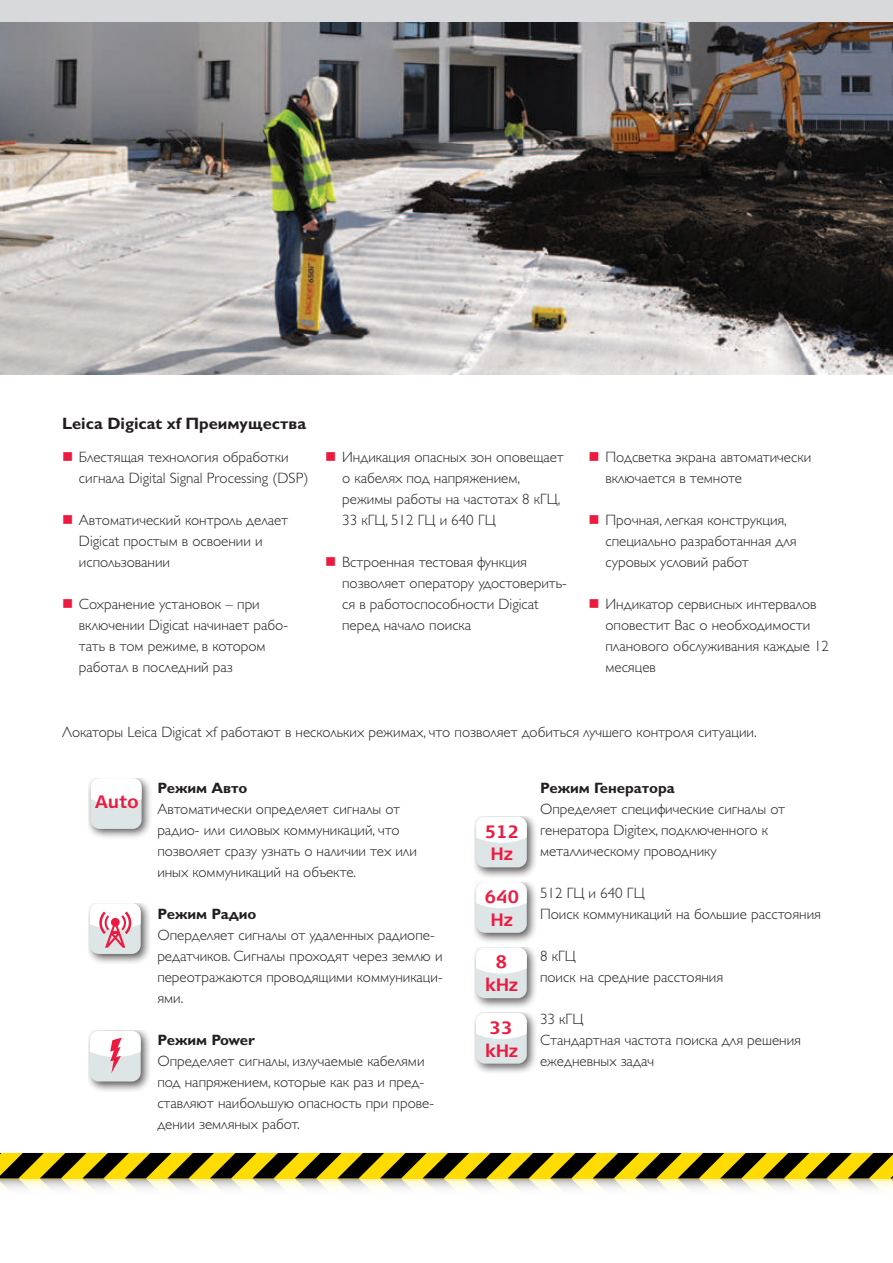
<style>
.page{position:relative;width:893px;height:1263px;background:#fff}
.page>*{position:absolute;margin:0;border:0;box-sizing:border-box;transform-origin:0 0}
.t1{font:700 17.85px/22.6px "Signa Column";color:#ed1a40;text-align:center}
.t2{font:700 16.5px "Gill Sans Cyr";color:#231f20}
.t3{font:300 15px/21px "Gill Sans Cyr";color:#231f20}
.t4{font:700 15px "Gill Sans Cyr";color:#231f20}
</style>
<div class="page">
<img style="left:0;top:22px;width:893px;height:352px">
<div style="left:0;top:0;width:893px;height:22px;background:#d8d9db"></div>
<svg style="left:0;top:1153px;width:893px;height:36px;background:#a0923c"></svg>
<div style="left:88px;top:778px;width:65px;height:62px;background:#231f20;opacity:.75"></div>
<div style="left:91px;top:778px;width:51px;height:51px;background:#dde5e6;border-radius:9px"></div>
<svg style="left:91px;top:778px;width:51px;height:26px"></svg>
<div style="left:88px;top:903px;width:62px;height:62px;background:#231f20;opacity:.75"></div>
<div style="left:90px;top:903px;width:51px;height:51px;background:#dde5e6;border-radius:9px"></div>
<svg style="left:90px;top:903px;width:51px;height:45px"></svg>
<div style="left:474px;top:947px;width:62px;height:62px;background:#231f20;opacity:.75"></div>
<div style="left:476px;top:947px;width:51px;height:51px;background:#dde5e6;border-radius:9px"></div>
<svg style="left:476px;top:947px;width:51px;height:26px"></svg>
<div style="left:474px;top:1013px;width:62px;height:62px;background:#231f20;opacity:.75"></div>
<div style="left:476px;top:1013px;width:51px;height:51px;background:#dde5e6;border-radius:9px"></div>
<svg style="left:476px;top:1013px;width:51px;height:26px"></svg>
<div style="left:474px;top:882px;width:62px;height:62px;background:#231f20;opacity:.75"></div>
<div style="left:476px;top:882px;width:51px;height:51px;background:#dde5e6;border-radius:9px"></div>
<svg style="left:476px;top:882px;width:51px;height:26px"></svg>
<div style="left:474px;top:817px;width:62px;height:61px;background:#231f20;opacity:.75"></div>
<div style="left:476px;top:817px;width:51px;height:50px;background:#dde5e6;border-radius:9px"></div>
<svg style="left:476px;top:817px;width:51px;height:26px"></svg>
<div style="left:88px;top:1031px;width:62px;height:61px;background:#231f20;opacity:.75"></div>
<div style="left:90px;top:1031px;width:51px;height:50px;background:#dde5e6;border-radius:9px"></div>
<svg style="left:90px;top:1031px;width:51px;height:42px"></svg>
<p class="t2" style="left:62px;top:414px;width:246px">Leica Digicat xf Преимущества</p>
<p class="t3" style="left:79px;top:446px;width:231px">Блестящая технология обработки сигнала Digital Signal Processing (DSP)</p>
<p class="t3" style="left:79px;top:509px;width:211px">Автоматический контроль делает<br>Digicat простым в освоении и использовании</p>
<p class="t3" style="left:79px;top:593px;width:211px">Сохранение установок – при включении Digicat начинает рабо&shy;тать в том режиме, в котором работал в последний раз</p>
<p class="t3" style="left:342px;top:446px;width:223px">Индикация опасных зон оповещает о кабелях под напряжением, режимы работы на частотах 8 кГЦ,<br>33 кГЦ, 512 ГЦ и 640 ГЦ</p>
<p class="t3" style="left:342px;top:551px;width:226px">Встроенная тестовая функция позволяет оператору удостоверить&shy;ся в работоспособности Digicat перед начало поиска</p>
<p class="t3" style="left:605px;top:446px;width:207px">Подсветка экрана автоматически включается в темноте</p>
<p class="t3" style="left:605px;top:509px;width:193px">Прочная, легкая конструкция, специально разработанная для суровых условий работ</p>
<p class="t3" style="left:605px;top:593px;width:225px">Индикатор сервисных интервалов оповестит Вас о необходимости планового обслуживания каждые 12 месяцев</p>
<p class="t3" style="left:62px;top:721px;width:696px">Локаторы Leica Digicat xf работают в нескольких режимах, что позволяет добиться лучшего контроля ситуации.</p>
<p class="t1" style="left:95px;top:791px;width:45px">Auto</p>
<p class="t4" style="left:157px;top:779px;width:92px">Режим Авто</p>
<p class="t3" style="left:157px;top:798px;width:261px">Автоматически определяет сигналы от радио- или силовых коммуникаций, что позволяет сразу узнать о наличии тех или иных коммуникаций на объекте.</p>
<p class="t4" style="left:157px;top:905px;width:101px">Режим Радио</p>
<p class="t3" style="left:157px;top:924px;width:287px">Оперделяет сигналы от удаленных радиопе&shy;редатчиков. Сигналы проходят через землю и переотражаются проводящими коммуникаци&shy;ями.</p>
<p class="t4" style="left:157px;top:1031px;width:99px">Режим Power</p>
<p class="t3" style="left:157px;top:1050px;width:278px">Определяет сигналы, излучаемые кабелями под напряжением, которые как раз и пред&shy;ставляют наибольшую опасность при прове&shy;дении земляных работ.</p>
<p class="t1" style="left:485px;top:820px;width:36px">512<br>Hz</p>
<p class="t1" style="left:485px;top:885px;width:36px">640<br>Hz</p>
<p class="t1" style="left:485px;top:951px;width:34px">8 kHz</p>
<p class="t1" style="left:485px;top:1016px;width:34px;text-align:left">33 kHz</p>
<p class="t4" style="left:540px;top:779px;width:136px">Режим Генератора</p>
<p class="t3" style="left:540px;top:798px;width:246px">Определяет специфические сигналы от генератора Digitex, подключенного к металлическому проводнику</p>
<p class="t3" style="left:540px;top:882px;width:282px">512 ГЦ и 640 ГЦ<br>Поиск коммуникаций на большие расстояния</p>
<p class="t3" style="left:540px;top:945px;width:185px">8 кГЦ<br>поиск на средние расстояния</p>
<p class="t3" style="left:540px;top:1008px;width:262px">33 кГЦ<br>Стандартная частота поиска для решения ежедневных задач</p>
</div>
